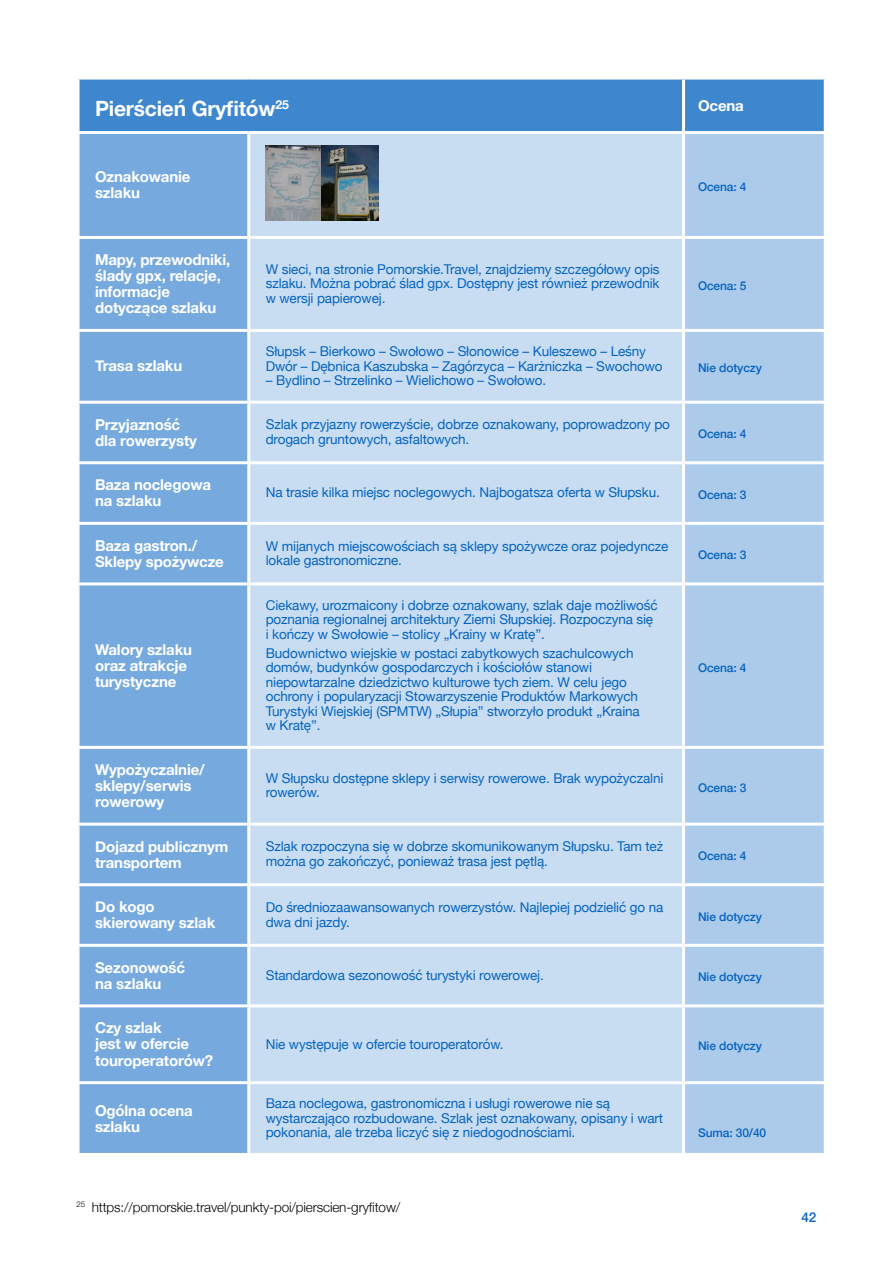
<style>
.page{position:relative;width:893px;height:1263px;background:#fff}
.page>*{position:absolute;margin:0;border:0;box-sizing:border-box;transform-origin:0 0}
.t1{font:700 21px "Helvetica Neue";letter-spacing:-.01em;color:#fff}
.t2{font:700 15px/16.2px "Helvetica Neue";letter-spacing:-.01em;color:#fff}
.t3{font:700 15px "Helvetica Neue LT Pro";letter-spacing:-.01em;color:#fff}
.t4{font:13.5px/14.5px "Helvetica Neue";letter-spacing:-.01em;color:#0563c1}
.t5{font:300 13.5px "Helvetica Neue";letter-spacing:-.01em;color:#000}
.t6{font:500 13.5px "Helvetica Neue LT Pro";color:#0563c1}
.t7{font:500 12px "Helvetica Neue";letter-spacing:-.01em;color:#0563c1}
</style>
<div class="page">
<div style="left:80px;top:80px;width:744px;height:51px;background:#3e87cf"></div>
<div style="left:80px;top:134px;width:167px;height:1019px;background:#76a9dd"></div>
<div style="left:250px;top:134px;width:432px;height:1019px;background:#c8ddf1"></div>
<div style="left:685px;top:134px;width:139px;height:1019px;background:#accbeb"></div>
<hr style="left:682px;top:80px;width:3px;height:51px;background:#fff">
<hr style="left:77px;top:236px;width:172px;height:3px;background:#fff">
<hr style="left:249px;top:236px;width:435px;height:3px;background:#fff">
<hr style="left:684px;top:236px;width:143px;height:3px;background:#fff">
<hr style="left:77px;top:329px;width:172px;height:3px;background:#fff">
<hr style="left:249px;top:329px;width:435px;height:3px;background:#fff">
<hr style="left:684px;top:329px;width:143px;height:3px;background:#fff">
<hr style="left:77px;top:401px;width:172px;height:3px;background:#fff">
<hr style="left:249px;top:401px;width:435px;height:3px;background:#fff">
<hr style="left:684px;top:401px;width:143px;height:3px;background:#fff">
<hr style="left:77px;top:461px;width:172px;height:3px;background:#fff">
<hr style="left:249px;top:461px;width:435px;height:3px;background:#fff">
<hr style="left:684px;top:461px;width:143px;height:3px;background:#fff">
<hr style="left:77px;top:522px;width:172px;height:3px;background:#fff">
<hr style="left:249px;top:522px;width:435px;height:3px;background:#fff">
<hr style="left:684px;top:522px;width:143px;height:3px;background:#fff">
<hr style="left:77px;top:582px;width:172px;height:3px;background:#fff">
<hr style="left:249px;top:582px;width:435px;height:3px;background:#fff">
<hr style="left:684px;top:582px;width:143px;height:3px;background:#fff">
<hr style="left:77px;top:746px;width:172px;height:3px;background:#fff">
<hr style="left:249px;top:746px;width:435px;height:3px;background:#fff">
<hr style="left:684px;top:746px;width:143px;height:3px;background:#fff">
<hr style="left:77px;top:823px;width:172px;height:3px;background:#fff">
<hr style="left:249px;top:823px;width:435px;height:3px;background:#fff">
<hr style="left:684px;top:823px;width:143px;height:3px;background:#fff">
<hr style="left:77px;top:883px;width:172px;height:3px;background:#fff">
<hr style="left:249px;top:883px;width:435px;height:3px;background:#fff">
<hr style="left:684px;top:883px;width:143px;height:3px;background:#fff">
<hr style="left:77px;top:944px;width:172px;height:3px;background:#fff">
<hr style="left:249px;top:944px;width:435px;height:3px;background:#fff">
<hr style="left:684px;top:944px;width:143px;height:3px;background:#fff">
<hr style="left:77px;top:1004px;width:172px;height:3px;background:#fff">
<hr style="left:249px;top:1004px;width:435px;height:3px;background:#fff">
<hr style="left:684px;top:1004px;width:143px;height:3px;background:#fff">
<hr style="left:77px;top:1081px;width:172px;height:3px;background:#fff">
<hr style="left:249px;top:1081px;width:435px;height:3px;background:#fff">
<hr style="left:684px;top:1081px;width:143px;height:3px;background:#fff">
<img style="left:266px;top:145px;width:112px;height:75px">
<h1 class="t1" style="left:95px;top:92px;width:195px">Pierścień Gryfitów<sup>25</sup></h1>
<p class="t3" style="left:698px;top:96px;width:47px">Ocena</p>
<p class="t2" style="left:95px;top:169px;width:97px">Oznakowanie szlaku</p>
<p class="t7" style="left:698px;top:177px;width:50px">Ocena: 4</p>
<p class="t2" style="left:95px;top:252px;width:137px">Mapy, przewodniki, ślady gpx, relacje, informacje dotyczące szlaku</p>
<p class="t4" style="left:266px;top:262px;width:395px;text-align:justify">W sieci, na stronie Pomorskie.Travel, znajdziemy szczegółowy opis szlaku. Można pobrać ślad gpx. Dostępny jest również przewodnik w wersji papierowej.</p>
<p class="t2" style="left:95px;top:358px;width:89px">Trasa szlaku</p>
<p class="t4" style="left:266px;top:345px;width:398px">Słupsk – Bierkowo – Swołowo – Słonowice – Kuleszewo – Leśny<br>Dwór – Dębnica Kaszubska – Zagórzyca – Karżniczka – Swochowo</p>
<p class="t4" style="left:266px;top:374px;width:282px">– Bydlino – Strzelinko – Wielichowo – Swołowo.</p>
<p class="t7" style="left:698px;top:276px;width:50px">Ocena: 5</p>
<p class="t7" style="left:698px;top:358px;width:65px">Nie dotyczy</p>
<p class="t2" style="left:95px;top:416px;width:103px">Przyjazność dla rowerzysty</p>
<p class="t4" style="left:266px;top:418px;width:406px">Szlak przyjazny rowerzyście, dobrze oznakowany, poprowadzony po drogach gruntowych, asfaltowych.</p>
<p class="t7" style="left:698px;top:424px;width:50px">Ocena: 4</p>
<p class="t2" style="left:95px;top:477px;width:118px">Baza noclegowa na szlaku</p>
<p class="t4" style="left:266px;top:486px;width:396px">Na trasie kilka miejsc noclegowych. Najbogatsza oferta w Słupsku.</p>
<p class="t7" style="left:698px;top:485px;width:50px">Ocena: 3</p>
<p class="t2" style="left:95px;top:538px;width:130px">Baza gastron./<br>Sklepy spożywcze</p>
<p class="t4" style="left:266px;top:539px;width:404px">W mijanych miejscowościach są sklepy spożywcze oraz pojedyncze lokale gastronomiczne.</p>
<p class="t7" style="left:698px;top:546px;width:50px">Ocena: 3</p>
<p class="t2" style="left:95px;top:642px;width:99px">Walory szlaku oraz atrakcje turystyczne</p>
<p class="t4" style="left:266px;top:598px;width:393px">Ciekawy, urozmaicony i dobrze oznakowany, szlak daje możliwość poznania regionalnej architektury Ziemi Słupskiej. Rozpoczyna się i kończy w Swołowie – stolicy „Krainy w Kratę”.</p>
<p class="t4" style="left:266px;top:646px;width:376px">Budownictwo wiejskie w postaci zabytkowych szachulcowych domów, budynków gospodarczych i kościołów stanowi niepowtarzalne dziedzictwo kulturowe tych ziem. W celu jego ochrony i popularyzacji Stowarzyszenie Produktów Markowych Turystyki Wiejskiej (SPMTW) „Słupia” stworzyło produkt „Kraina w Kratę”.</p>
<p class="t7" style="left:698px;top:657px;width:50px">Ocena: 4</p>
<p class="t2" style="left:95px;top:762px;width:111px">Wypożyczalnie/ sklepy/serwis rowerowy</p>
<p class="t4" style="left:266px;top:771px;width:399px">W Słupsku dostępne sklepy i serwisy rowerowe. Brak wypożyczalni rowerów.</p>
<p class="t7" style="left:698px;top:778px;width:50px">Ocena: 3</p>
<p class="t2" style="left:95px;top:838px;width:135px">Dojazd publicznym transportem</p>
<p class="t4" style="left:266px;top:840px;width:399px">Szlak rozpoczyna się w dobrze skomunikowanym Słupsku. Tam też można go zakończyć, ponieważ trasa jest pętlą.</p>
<p class="t7" style="left:698px;top:846px;width:50px">Ocena: 4</p>
<p class="t2" style="left:95px;top:899px;width:122px">Do kogo skierowany szlak</p>
<p class="t4" style="left:266px;top:901px;width:399px">Do średniozaawansowanych rowerzystów. Najlepiej podzielić go na dwa dni jazdy.</p>
<p class="t7" style="left:698px;top:907px;width:65px">Nie dotyczy</p>
<p class="t2" style="left:95px;top:960px;width:92px">Sezonowość na szlaku</p>
<p class="t4" style="left:266px;top:968px;width:280px">Standardowa sezonowość turystyki rowerowej.</p>
<p class="t7" style="left:698px;top:967px;width:65px">Nie dotyczy</p>
<p class="t2" style="left:95px;top:1020px;width:120px">Czy szlak<br>jest w ofercie touroperatorów?</p>
<p class="t4" style="left:266px;top:1037px;width:239px">Nie występuje w ofercie touroperatorów.</p>
<p class="t7" style="left:698px;top:1036px;width:65px">Nie dotyczy</p>
<p class="t2" style="left:95px;top:1102px;width:99px">Ogólna ocena szlaku</p>
<p class="t4" style="left:266px;top:1097px;width:399px">Baza noclegowa, gastronomiczna i usługi rowerowe nie są wystarczająco rozbudowane. Szlak jest oznakowany, opisany i wart pokonania, ale trzeba liczyć się z niedogodnościami.</p>
<p class="t5" style="left:77px;top:1196px;width:325px"><sup>25</sup> https://pomorskie.travel/punkty-poi/pierscien-gryfitow/</p>
<p class="t7" style="left:698px;top:1123px;width:70px">Suma: 30/40</p>
<p class="t6" style="left:802px;top:1209px;width:16px">42</p>
</div>
